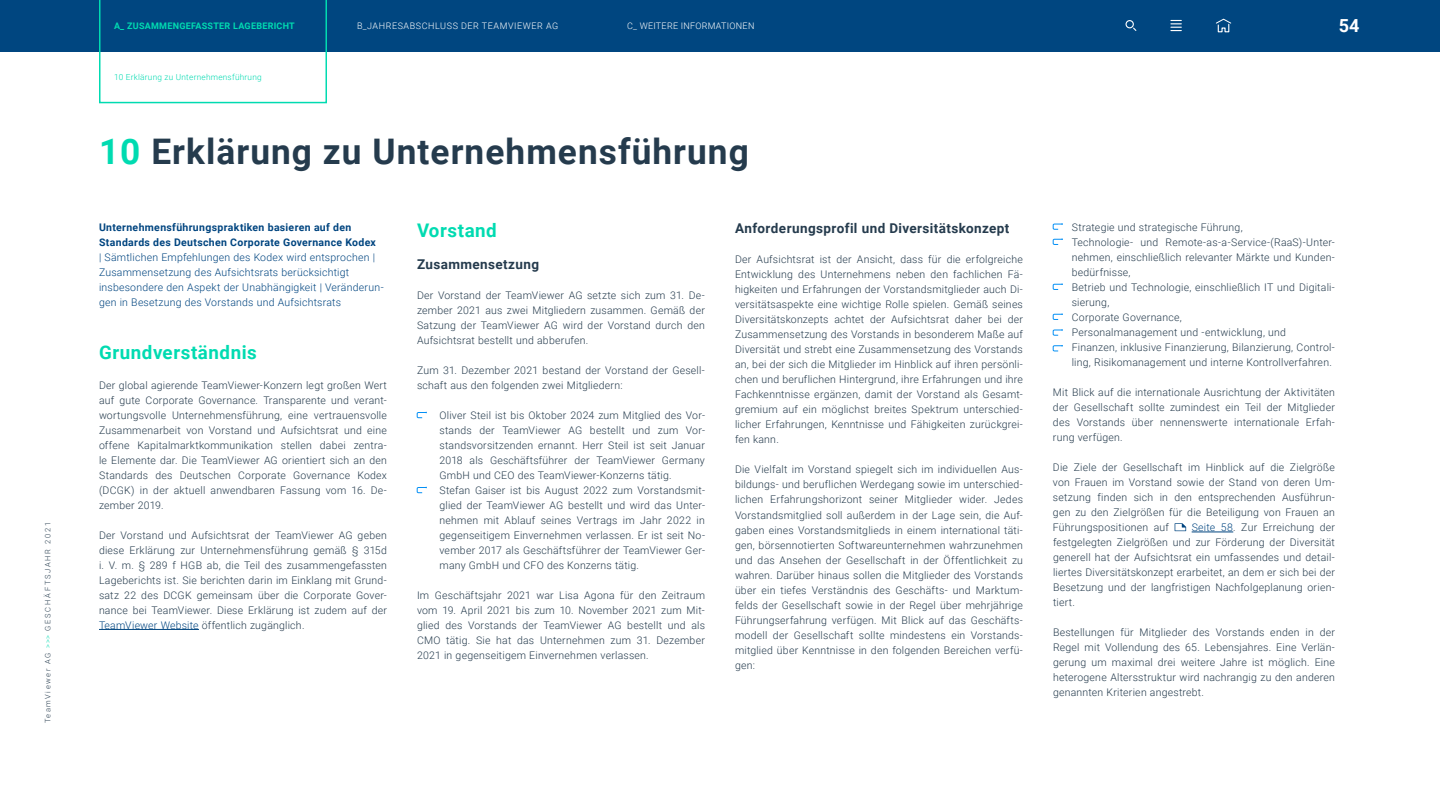
<style>
.page{position:relative;width:1440px;height:810px;background:#fff}
.page>*{position:absolute;margin:0;border:0;box-sizing:border-box;transform-origin:0 0}
.t1{font:700 35.25px "Roboto";letter-spacing:.03em;color:#253b4d}
.t2{font:700 18.75px "Roboto";letter-spacing:.03em;color:#00dbb1}
.t3{font:700 18px "Roboto";color:#fff}
.t4{font:700 13.5px "Roboto";letter-spacing:.03em;color:#253b4d}
.t5{font:300 10.5px/15px "Roboto";letter-spacing:.02em;color:#253b4d;text-align:justify}
.t6{font:300 10.5px/15px "Roboto";letter-spacing:.02em;color:#004580}
.t7{font:700 10.5px/15px "Roboto";letter-spacing:.03em;color:#004580}
.t8{font:300 9px "Roboto";letter-spacing:.065em;color:#fff}
.t9{font:700 9px "Roboto";letter-spacing:.03em;color:#00dbb1}
.t10{font:300 9px "Roboto";letter-spacing:.03em;color:#fff}
.t11{font:300 8.25px "Roboto";letter-spacing:.03em;color:#00dbb1}
.t12{font:300 7.5px "Roboto";letter-spacing:.235em;color:#253b4d}
.s1{color:#00dbb1}
.s2{color:#004580}
</style>
<div class="page">
<div style="left:0;top:0;width:1440px;height:51px;background:#004680"></div>
<svg style="left:1216px;top:18px;width:16px;height:15px"></svg>
<div style="left:1126px;top:20px;width:8px;height:8px;border:1px solid #fff;border-radius:50%"></div>
<svg style="left:1171px;top:20px;width:10px;height:11px"></svg>
<svg style="left:99px;top:0;width:228px;height:103px"></svg>
<hr style="left:99px;top:629px;width:100px;height:1px;background:#004580">
<hr style="left:1192px;top:532px;width:41px;height:1px;background:#004580">
<svg style="left:1175px;top:523px;width:11px;height:8px"></svg>
<svg style="left:417px;top:412px;width:10px;height:6px"></svg>
<svg style="left:417px;top:487px;width:10px;height:6px"></svg>
<svg style="left:1053px;top:223px;width:10px;height:7px"></svg>
<svg style="left:1053px;top:238px;width:10px;height:7px"></svg>
<svg style="left:1053px;top:283px;width:10px;height:7px"></svg>
<svg style="left:1053px;top:313px;width:10px;height:7px"></svg>
<svg style="left:1053px;top:329px;width:10px;height:7px"></svg>
<svg style="left:1053px;top:345px;width:10px;height:6px"></svg>
<p class="t12" style="left:43px;top:723px;width:203px;rotate:-90deg">TeamViewer AG <span class="s1">&gt;&gt;&gt;</span> GESCHÄFTSJAHR 2021</p>
<p class="t9" style="left:114px;top:20px;width:182px">A_ ZUSAMMENGEFASSTER LAGEBERICHT</p>
<p class="t8" style="left:357px;top:20px;width:203px">B_JAHRESABSCHLUSS DER TEAMVIEWER AG</p>
<p class="t10" style="left:627px;top:20px;width:129px">C_ WEITERE INFORMATIONEN</p>
<p class="t11" style="left:114px;top:72px;width:149px">10 Erklärung zu Unternehmensführung</p>
<h1 class="t1" style="left:99px;top:126px;width:651px"><span class="s1">10</span> Erklärung zu Unternehmensführung</h1>
<p class="t7" style="left:99px;top:220px;width:278px">Unternehmensführungspraktiken basieren auf den<br>Standards des Deutschen Corporate Governance Kodex</p>
<p class="t6" style="left:99px;top:250px;width:286px">| Sämtlichen Empfehlungen des Kodex wird entsprochen | Zusammensetzung des Aufsichtsrats berücksichtigt insbesondere den Aspekt der Unabhängigkeit | Veränderun&shy;gen in Besetzung des Vorstands und Aufsichtsrats</p>
<h2 class="t2" style="left:99px;top:339px;width:159px">Grundverständnis</h2>
<p class="t5" style="left:99px;top:377px;width:290px">Der global agierende TeamViewer-Konzern legt großen Wert auf gute Corporate Governance. Transparente und verant&shy;wortungsvolle Unternehmensführung, eine vertrauensvolle Zusammenarbeit von Vorstand und Aufsichtsrat und eine offene Kapitalmarktkommunikation stellen dabei zentra&shy;le Elemente dar. Die TeamViewer AG orientiert sich an den Standards des Deutschen Corporate Governance Kodex (DCGK) in der aktuell anwendbaren Fassung vom 16. De&shy;zember 2019.</p>
<p class="t5" style="left:99px;top:527px;width:290px">Der Vorstand und Aufsichtsrat der TeamViewer AG geben diese Erklärung zur Unternehmensführung gemäß § 315d i. V. m. § 289 f HGB ab, die Teil des zusammengefassten Lageberichts ist. Sie berichten darin im Einklang mit Grund&shy;satz 22 des DCGK gemeinsam über die Corporate Gover&shy;nance bei TeamViewer. Diese Erklärung ist zudem auf der <span class="s2">TeamViewer Website</span> öffentlich zugänglich.</p>
<h2 class="t2" style="left:417px;top:218px;width:81px">Vorstand</h2>
<p class="t4" style="left:417px;top:255px;width:124px">Zusammensetzung</p>
<p class="t5" style="left:417px;top:287px;width:289px">Der Vorstand der TeamViewer AG setzte sich zum 31. De&shy;zember 2021 aus zwei Mitgliedern zusammen. Gemäß der Satzung der TeamViewer AG wird der Vorstand durch den Aufsichtsrat bestellt und abberufen.</p>
<p class="t5" style="left:417px;top:362px;width:289px">Zum 31. Dezember 2021 bestand der Vorstand der Gesell&shy;schaft aus den folgenden zwei Mitgliedern:</p>
<p class="t5" style="left:440px;top:407px;width:267px;text-align:left">Oliver Steil ist bis Oktober 2024 zum Mitglied des Vor&shy;stands der TeamViewer AG bestellt und zum Vor&shy;standsvorsitzenden ernannt. Herr Steil ist seit Januar 2018 als Geschäftsführer der TeamViewer Germany GmbH und CEO des TeamViewer-Konzerns tätig.<br>Stefan Gaiser ist bis August 2022 zum Vorstandsmit&shy;glied der TeamViewer AG bestellt und wird das Unter&shy;nehmen mit Ablauf seines Vertrags im Jahr 2022 in gegenseitigem Einvernehmen verlassen. Er ist seit No&shy;vember 2017 als Geschäftsführer der TeamViewer Ger&shy;many GmbH und CFO des Konzerns tätig.</p>
<p class="t5" style="left:417px;top:587px;width:289px">Im Geschäftsjahr 2021 war Lisa Agona für den Zeitraum vom 19. April 2021 bis zum 10. November 2021 zum Mit&shy;glied des Vorstands der TeamViewer AG bestellt und als CMO tätig. Sie hat das Unternehmen zum 31. Dezember 2021 in gegenseitigem Einvernehmen verlassen.</p>
<p class="t4" style="left:735px;top:219px;width:276px">Anforderungsprofil und Diversitätskonzept</p>
<p class="t5" style="left:735px;top:252px;width:290px">Der Aufsichtsrat ist der Ansicht, dass für die erfolgreiche Entwicklung des Unternehmens neben den fachlichen Fä&shy;higkeiten und Erfahrungen der Vorstandsmitglieder auch Di&shy;versitätsaspekte eine wichtige Rolle spielen. Gemäß seines Diversitätskonzepts achtet der Aufsichtsrat daher bei der Zusammensetzung des Vorstands in besonderem Maße auf Diversität und strebt eine Zusammensetzung des Vorstands an, bei der sich die Mitglieder im Hinblick auf ihren persönli&shy;chen und beruflichen Hintergrund, ihre Erfahrungen und ihre Fachkenntnisse ergänzen, damit der Vorstand als Gesamt&shy;gremium auf ein möglichst breites Spektrum unterschied&shy;licher Erfahrungen, Kenntnisse und Fähigkeiten zurückgrei&shy;fen kann.</p>
<p class="t5" style="left:735px;top:462px;width:290px">Die Vielfalt im Vorstand spiegelt sich im individuellen Aus&shy;bildungs- und beruflichen Werdegang sowie im unterschied&shy;lichen Erfahrungshorizont seiner Mitglieder wider. Jedes Vorstandsmitglied soll außerdem in der Lage sein, die Auf&shy;gaben eines Vorstandsmitglieds in einem international täti&shy;gen, börsennotierten Softwareunternehmen wahrzunehmen und das Ansehen der Gesellschaft in der Öffentlichkeit zu wahren. Darüber hinaus sollen die Mitglieder des Vorstands über ein tiefes Verständnis des Geschäfts- und Marktum&shy;felds der Gesellschaft sowie in der Regel über mehrjährige Führungserfahrung verfügen. Mit Blick auf das Geschäfts&shy;modell der Gesellschaft sollte mindestens ein Vorstands&shy;mitglied über Kenntnisse in den folgenden Bereichen verfü&shy;gen:</p>
<h3 class="t3" style="left:1339px;top:12px;width:22px">54</h3>
<p class="t5" style="left:1072px;top:220px;width:265px;text-align:left">Strategie und strategische Führung,<br>Technologie- und Remote-as-a-Service-(RaaS)-Unter&shy;nehmen, einschließlich relevanter Märkte und Kunden&shy;bedürfnisse,<br>Betrieb und Technologie, einschließlich IT und Digitali&shy;sierung,<br>Corporate Governance,<br>Personalmanagement und -entwicklung, und<br>Finanzen, inklusive Finanzierung, Bilanzierung, Control&shy;ling, Risikomanagement und interne Kontrollverfahren.</p>
<p class="t5" style="left:1053px;top:385px;width:284px">Mit Blick auf die internationale Ausrichtung der Aktivitäten der Gesellschaft sollte zumindest ein Teil der Mitglieder des Vorstands über nennenswerte internationale Erfah&shy;rung verfügen.</p>
<p class="t5" style="left:1053px;top:460px;width:284px">Die Ziele der Gesellschaft im Hinblick auf die Zielgröße von Frauen im Vorstand sowie der Stand von deren Um&shy;setzung finden sich in den entsprechenden Ausführun&shy;gen zu den Zielgrößen für die Beteiligung von Frauen an Führungspositionen auf</p>
<p class="t5" style="left:1053px;top:520px;width:283px;text-indent:139px"><span class="s2">Seite 58</span>. Zur Erreichung der festgelegten Zielgrößen und zur Förderung der Diversität generell hat der Aufsichtsrat ein umfassendes und detail&shy;liertes Diversitätskonzept erarbeitet, an dem er sich bei der Besetzung und der langfristigen Nachfolgeplanung orien&shy;tiert.</p>
<p class="t5" style="left:1053px;top:625px;width:284px">Bestellungen für Mitglieder des Vorstands enden in der Regel mit Vollendung des 65. Lebensjahres. Eine Verlän&shy;gerung um maximal drei weitere Jahre ist möglich. Eine heterogene Altersstruktur wird nachrangig zu den anderen genannten Kriterien angestrebt.</p>
</div>
